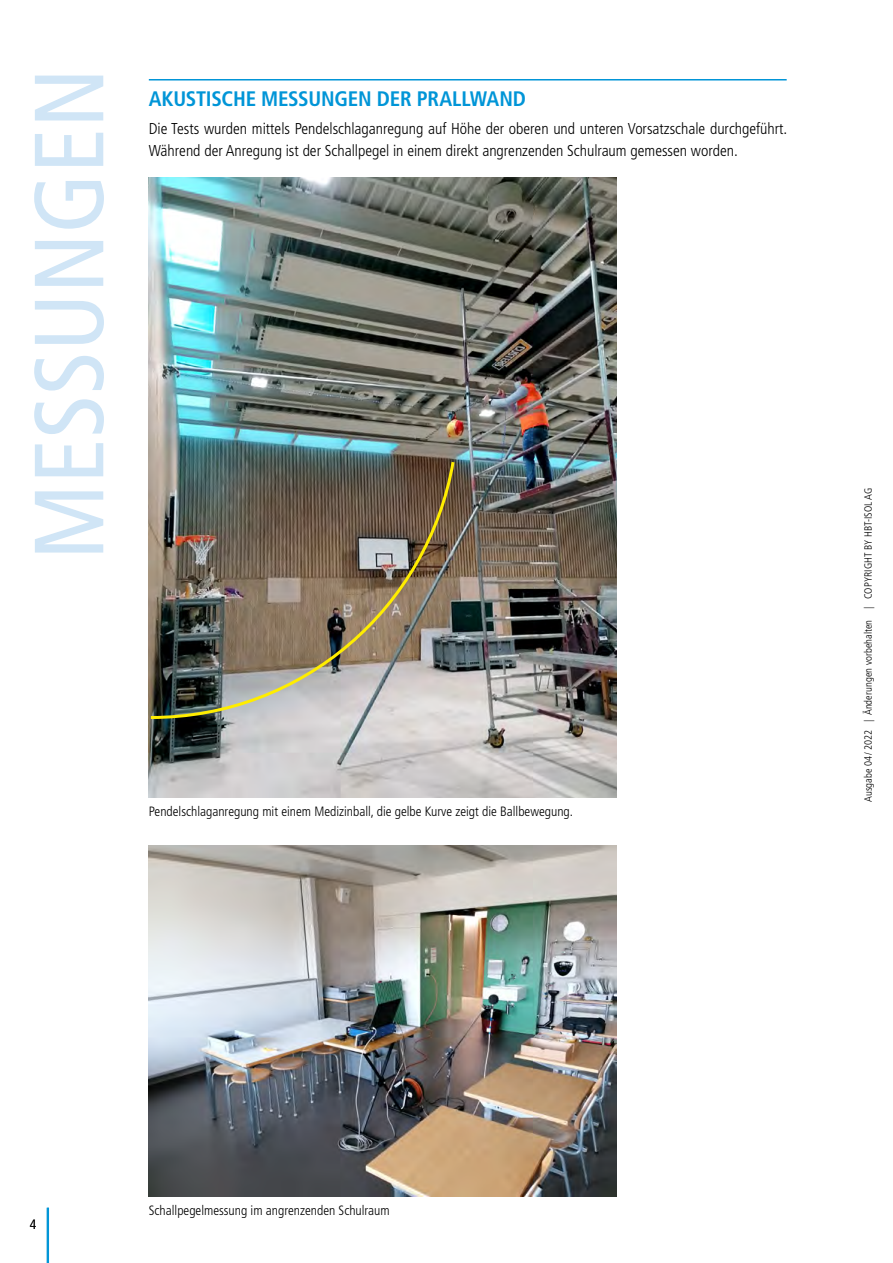
<style>
.page{position:relative;width:893px;height:1263px;background:#fff}
.page>*{position:absolute;margin:0;border:0;box-sizing:border-box;transform-origin:0 0}
.t1{font:condensed 97.95px "Frutiger LT Std";color:#d0e5f6}
.Untertitel_blau{font:700 condensed 21px "Frutiger LT Std";letter-spacing:-.01em;color:#0095d7}
.Fliesstext{font:300 condensed 15.75px/21.8px "Frutiger LT Std";color:#000}
.Legenden{font:300 condensed 13.5px "Frutiger LT Std";color:#000}
.t2{font:300 condensed 10.5px "Frutiger LT Std";letter-spacing:.005em;color:#000}
</style>
<div class="page">
<img style="left:149px;top:178px;width:468px;height:620px">
<img style="left:148px;top:459px;width:308px;height:261px">
<img style="left:149px;top:845px;width:468px;height:351px">
<hr style="left:47px;top:1208px;width:2px;height:55px;background:#0095d7">
<hr style="left:149px;top:79px;width:638px;height:2px;background:#0095d7">
<p class="t1" style="left:12px;top:560px;width:494px;rotate:-90deg">MESSUNGEN</p>
<p class="Untertitel_blau" style="left:149px;top:86px;width:379px">AKUSTISCHE MESSUNGEN DER PRALLWAND</p>
<p class="Fliesstext" style="left:149px;top:118px;width:640px">Die Tests wurden mittels Pendelschlaganregung auf Höhe der oberen und unteren Vorsatzschale durchgeführt.<br>Während der Anregung ist der Schallpegel in einem direkt angrenzenden Schulraum gemessen worden.</p>
<p class="Legenden" style="left:149px;top:804px;width:426px">Pendelschlaganregung mit einem Medizinball, die gelbe Kurve zeigt die Ballbewegung.</p>
<p class="t2" style="left:862px;top:802px;width:316px;rotate:-90deg">Ausgabe 04 / 2022 | Änderungen vorbehalten | COPYRIGHT BY HBT-ISOL AG</p>
<p class="Legenden" style="left:30px;top:1216px;width:8px">4</p>
<p class="Legenden" style="left:149px;top:1202px;width:242px">Schallpegelmessung im angrenzenden Schulraum</p>
</div>
